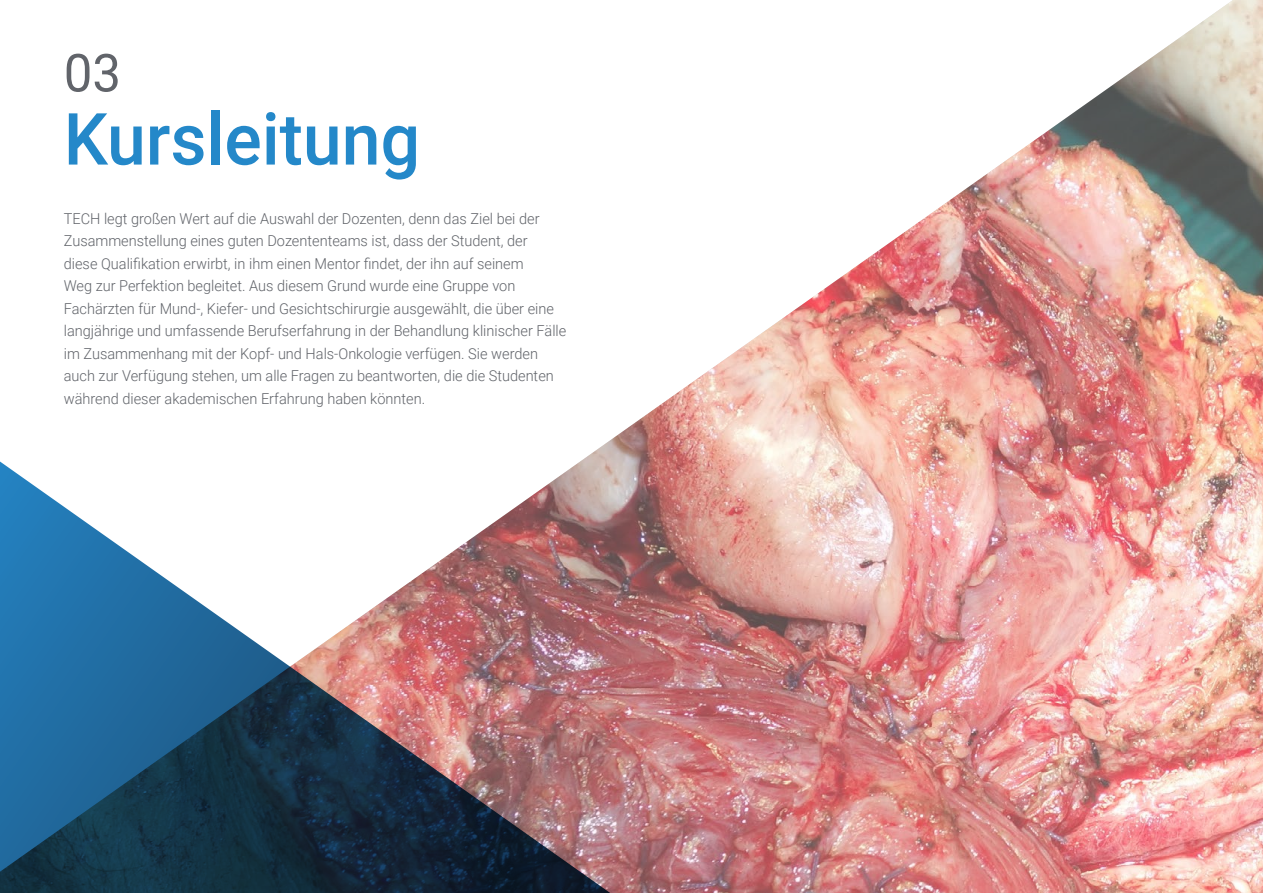
<style>
.page{position:relative;width:1263px;height:893px;background:#fff}
.page>*{position:absolute;margin:0;border:0;box-sizing:border-box;transform-origin:0 0}
.t1{font:500 72px "Roboto";color:#2488c9}
.t2{font:52.5px "Roboto";color:#61646a}
.t3{font:300 15px/22.5px "Roboto";color:#61646a}
</style>
<div class="page">
<img style="left:602px;top:0;width:661px;height:893px">
<svg style="left:0;top:446px;width:640px;height:447px"></svg>
<h2 class="t2" style="left:64px;top:36px;width:59px">03</h2>
<h1 class="t1" style="left:64px;top:89px;width:358px">Kursleitung</h1>
<p class="t3" style="left:64px;top:207px;width:504px">TECH legt großen Wert auf die Auswahl der Dozenten, denn das Ziel bei der Zusammenstellung eines guten Dozententeams ist, dass der Student, der<br>diese Qualifikation erwirbt, in ihm einen Mentor findet, der ihn auf seinem<br>Weg zur Perfektion begleitet. Aus diesem Grund wurde eine Gruppe von Fachärzten für Mund-, Kiefer- und Gesichtschirurgie ausgewählt, die über eine langjährige und umfassende Berufserfahrung in der Behandlung klinischer Fälle im Zusammenhang mit der Kopf- und Hals-Onkologie verfügen. Sie werden auch zur Verfügung stehen, um alle Fragen zu beantworten, die die Studenten während dieser akademischen Erfahrung haben könnten.</p>
</div>
